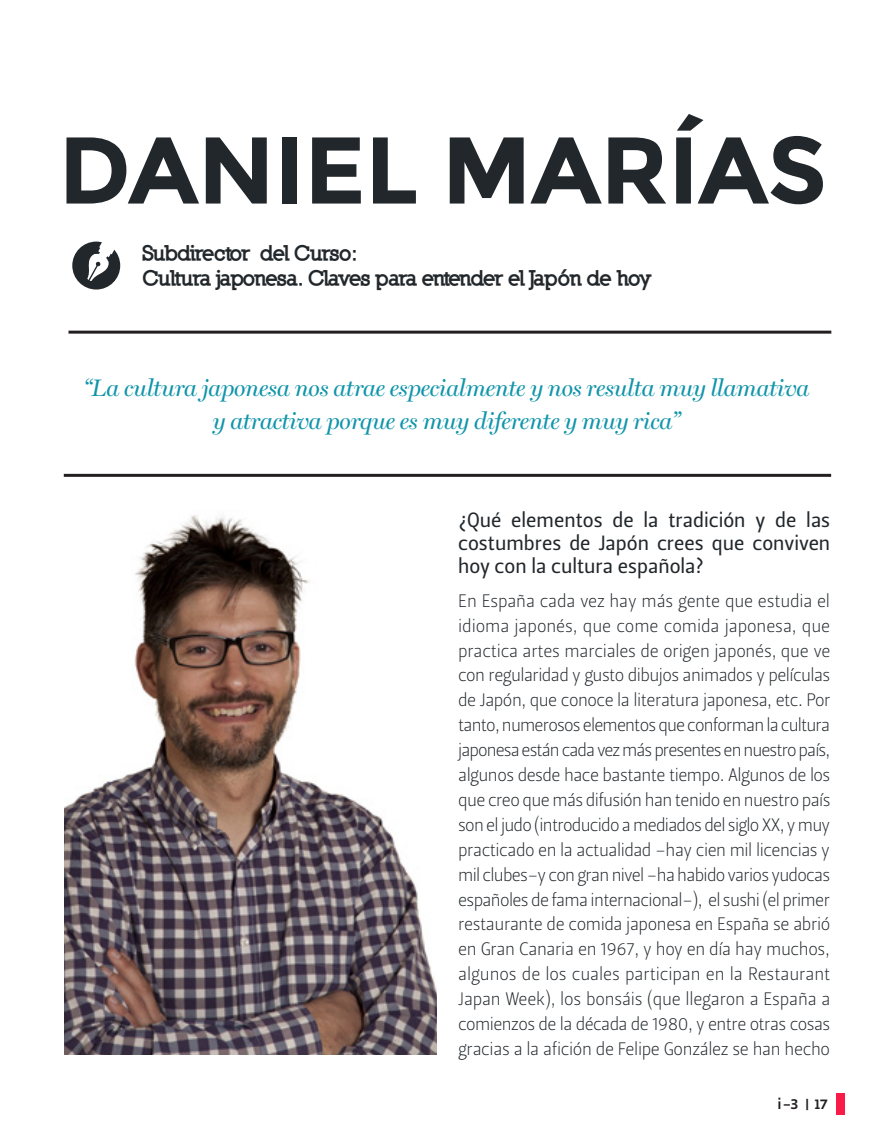
<style>
.page{position:relative;width:893px;height:1140px;background:#fff}
.page>*{position:absolute;margin:0;border:0;box-sizing:border-box;transform-origin:0 0}
.t1{font:700 94.5px "Montserrat";letter-spacing:-.01em;color:#22272b}
.Subtext{font:italic 24px "Miller Display";letter-spacing:-.02em;color:#1195aa}
.t2{font:900 21px "Nilland";letter-spacing:-.065em;color:#22272b}
.Entradilla{font:20.55px/23.4px "Leitura Sans Grot 2";color:#22272b;text-align:justify}
.texto_general{font:18px/24.9px "Leitura Sans Grot 1";letter-spacing:-.02em;color:#22272b;text-align:justify}
.t3{font:15px "Leitura Sans Grot 3";color:#231f20}
.s1{font-family:"Nexa";font-weight:700;font-size:13.5px}
</style>
<div class="page">
<div style="left:837px;top:1093px;width:8px;height:22px;background:#fa1a48"></div>
<img style="left:65px;top:515px;width:372px;height:539px">
<div style="left:72px;top:241px;width:48px;height:48px;background:#22272b;border-radius:50%"></div>
<svg style="left:87px;top:241px;width:29px;height:40px"></svg>
<hr style="left:64px;top:474px;width:767px;height:3px;background:#231f20">
<hr style="left:69px;top:330px;width:762px;height:3px;background:#231f20">
<p class="t1" style="left:58px;top:114px;width:770px">DANIEL MARÍAS</p>
<p class="t2" style="left:142px;top:239px;width:217px">Subdirector del Curso:</p>
<p class="t2" style="left:142px;top:265px;width:511px">Cultura japonesa. Claves para entender el Japón de hoy</p>
<p class="Subtext" style="left:84px;top:374px;width:730px">“La cultura japonesa nos atrae especialmente y nos resulta muy llamativa</p>
<p class="Subtext" style="left:213px;top:407px;width:469px">y atractiva porque es muy diferente y muy rica”</p>
<p class="Entradilla" style="left:458px;top:508px;width:374px">¿Qué elementos de la tradición y de las costumbres de Japón crees que conviven hoy con la cultura española?</p>
<p class="texto_general" style="left:458px;top:588px;width:374px">En España cada vez hay más gente que estudia el idioma japonés, que come comida japonesa, que practica artes marciales de origen japonés, que ve con regularidad y gusto dibujos animados y películas de Japón, que conoce la literatura japonesa, etc. Por tanto, numerosos elementos que conforman la cultura japonesa están cada vez más presentes en nuestro país, algunos desde hace bastante tiempo. Algunos de los que creo que más difusión han tenido en nuestro país son el judo (introducido a mediados del siglo XX, y muy practicado en la actualidad –hay cien mil licencias y mil clubes–y con gran nivel –ha habido varios yudocas españoles de fama internacional–), el sushi (el primer restaurante de comida japonesa en España se abrió en Gran Canaria en 1967, y hoy en día hay muchos, algunos de los cuales participan en la Restaurant Japan Week), los bonsáis (que llegaron a España a comienzos de la década de 1980, y entre otras cosas gracias a la afición de Felipe González se han hecho</p>
<p class="t3" style="left:778px;top:1095px;width:52px">i -3 <span class="s1">| 17</span></p>
</div>
